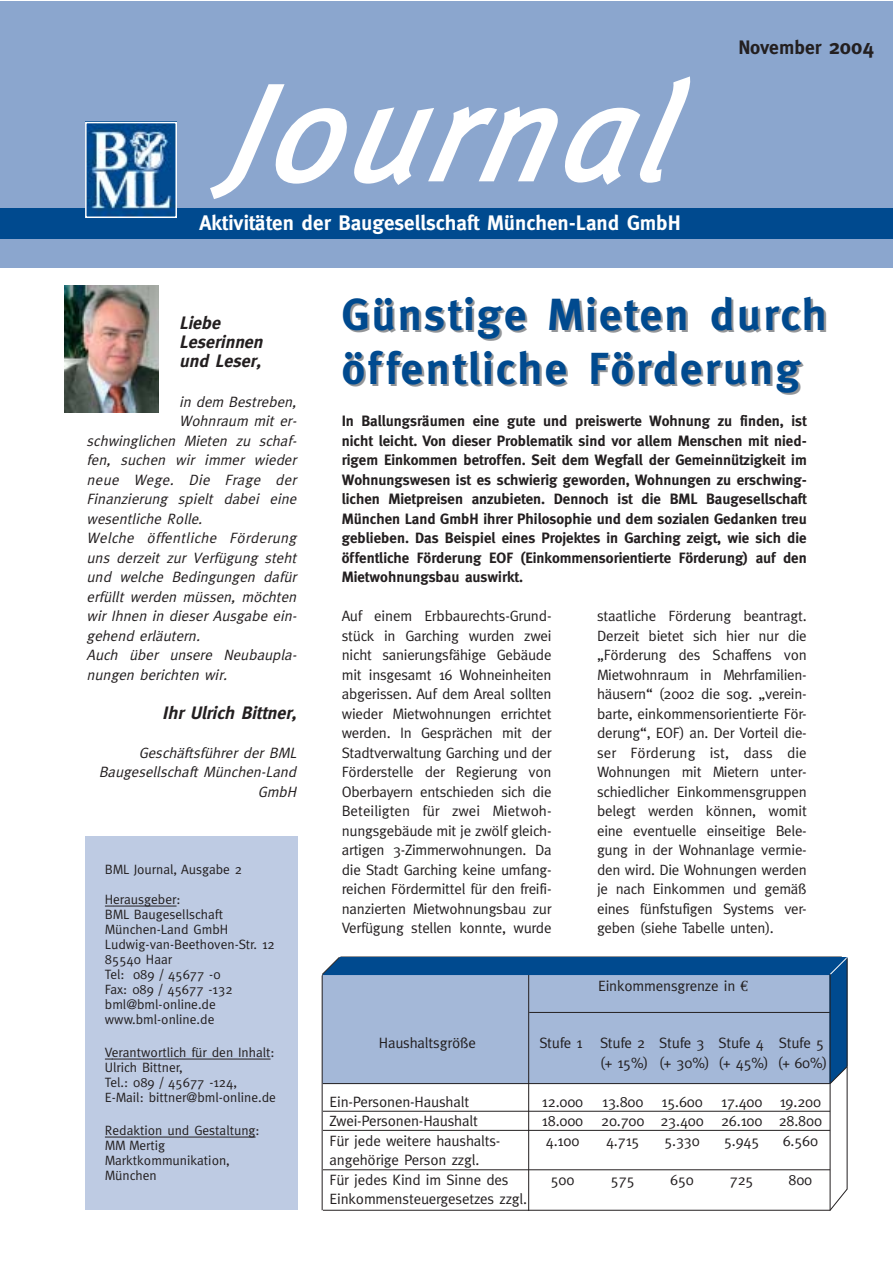
<style>
.page{position:relative;width:893px;height:1263px;background:#fff}
.page>*{position:absolute;margin:0;border:0;box-sizing:border-box;transform-origin:0 0}
.t1{font:italic 135px "Meta";color:#fff}
.t2{font:700 45px/54px "Meta";letter-spacing:.05em;color:#004a8f}
.t3{font:700 21px "Meta";color:#fff}
.t4{font:700 19.5px "Meta";color:#231f20}
.t5{font:italic 700 18px/19.5px "Meta";color:#231f20}
.t6{font:15px/19.5px "Meta";letter-spacing:-.01em;color:#231f20;text-align:justify}
.t7{font:700 15px/19.5px "Meta";color:#231f20;text-align:justify}
.t8{font:italic 15px/19.5px "Meta";color:#231f20;text-align:right}
.t9{font:13.5px/15px "Meta";color:#231f20}
.s1{font-size:21px}
.s2{font-family:"Euro Serif"}
</style>
<div class="page">
<div style="left:85px;top:836px;width:213px;height:374px;background:#becbe3"></div>
<div style="left:0;top:2px;width:892px;height:266px;background:#8ba6ce"></div>
<div style="left:0;top:208px;width:892px;height:30px;background:#004a8f"></div>
<hr style="left:113px;top:906px;width:63px;height:1px;background:#231f20">
<hr style="left:112px;top:1059px;width:130px;height:1px;background:#231f20">
<svg style="left:242px;top:1059px;width:28px;height:1px"></svg>
<hr style="left:112px;top:1137px;width:90px;height:1px;background:#231f20">
<hr style="left:202px;top:1137px;width:53px;height:1px;background:#231f20">
<img style="left:65px;top:286px;width:93px;height:127px">
<hr style="left:323px;top:1130px;width:507px;height:1px;background:#231f20">
<hr style="left:323px;top:1170px;width:507px;height:1px;background:#231f20">
<hr style="left:528px;top:974px;width:1px;height:237px;background:#231f20">
<hr style="left:322px;top:974px;width:1px;height:236px;background:#231f20">
<svg style="left:321px;top:956px;width:527px;height:160px"></svg>
<svg style="left:322px;top:957px;width:18px;height:18px"></svg>
<svg style="left:830px;top:1189px;width:17px;height:22px"></svg>
<svg style="left:830px;top:1067px;width:16px;height:17px"></svg>
<svg style="left:829px;top:957px;width:18px;height:18px"></svg>
<hr style="left:829px;top:974px;width:1px;height:237px;background:#231f20">
<hr style="left:846px;top:958px;width:1px;height:231px;background:#231f20">
<img style="left:88px;top:125px;width:86px;height:90px">
<div style="left:85px;top:122px;width:92px;height:96px;border:2px solid #fff"></div>
<hr style="left:323px;top:1210px;width:507px;height:1px;background:#231f20">
<h1 class="t1" style="left:224px;top:81px;width:445px">Journal</h1>
<h3 class="t3" style="left:199px;top:215px;width:483px">Aktivitäten der Baugesellschaft München-Land GmbH</h3>
<h3 class="t4" style="left:738px;top:40px;width:136px">November <span class="s1">2004</span></h3>
<p class="t5" style="left:179px;top:314px;width:88px">Liebe<br>Leserinnen und Leser,</p>
<p class="t8" style="left:179px;top:393px;width:122px">in dem Bestreben,</p>
<p class="t8" style="left:179px;top:413px;width:122px">Wohnraum mit er-</p>
<p class="t8" style="left:87px;top:432px;width:214px">schwinglichen Mieten zu schaf-</p>
<p class="t8" style="left:87px;top:452px;width:214px">fen, suchen wir immer wieder</p>
<p class="t8" style="left:87px;top:471px;width:214px">neue Wege. Die Frage der</p>
<p class="t8" style="left:87px;top:491px;width:214px">Finanzierung spielt dabei eine</p>
<p class="t8" style="left:87px;top:510px;width:120px">wesentliche Rolle.</p>
<p class="t8" style="left:87px;top:530px;width:214px">Welche öffentliche Förderung</p>
<p class="t8" style="left:87px;top:549px;width:214px">uns derzeit zur Verfügung steht</p>
<p class="t8" style="left:87px;top:569px;width:214px">und welche Bedingungen dafür</p>
<p class="t8" style="left:87px;top:588px;width:214px">erfüllt werden müssen, möchten</p>
<p class="t8" style="left:87px;top:608px;width:214px">wir Ihnen in dieser Ausgabe ein-</p>
<p class="t8" style="left:87px;top:627px;width:118px">gehend erläutern.</p>
<p class="t8" style="left:87px;top:647px;width:214px">Auch über unsere Neubaupla-</p>
<p class="t8" style="left:87px;top:666px;width:145px">nungen berichten wir.</p>
<p class="t5" style="left:162px;top:704px;width:139px">Ihr Ulrich Bittner,</p>
<p class="t8" style="left:99px;top:744px;width:202px">Geschäftsführer der BML<br>Baugesellschaft München-Land<br>GmbH</p>
<p class="t9" style="left:105px;top:863px;width:139px">BML Journal, Ausgabe 2</p>
<p class="t9" style="left:105px;top:893px;width:171px">Herausgeber:<br>BML Baugesellschaft<br>München-Land GmbH<br>Ludwig-van-Beethoven-Str. 12<br>85540 Haar<br>Tel: 089 / 45677 -0<br>Fax: 089 / 45677 -132 bml@bml-online.de www.bml-online.de</p>
<p class="t9" style="left:105px;top:1046px;width:173px">Verantwortlich für den Inhalt:<br>Ulrich Bittner,<br>Tel.: 089 / 45677 -124,<br>E-Mail: bittner@bml-online.de</p>
<p class="t9" style="left:105px;top:1124px;width:156px">Redaktion und Gestaltung:<br>MM Mertig<br>Marktkommunikation,<br>München</p>
<h2 class="t2" style="left:342px;top:292px;width:486px">Günstige Mieten durch öffentliche Förderung</h2>
<p class="t7" style="left:342px;top:413px;width:466px">In Ballungsräumen eine gute und preiswerte Wohnung zu finden, ist nicht leicht. Von dieser Problematik sind vor allem Menschen mit nied&shy;rigem Einkommen betroffen. Seit dem Wegfall der Gemeinnützigkeit im Wohnungswesen ist es schwierig geworden, Wohnungen zu erschwing&shy;lichen Mietpreisen anzubieten. Dennoch ist die BML Baugesellschaft München Land GmbH ihrer Philosophie und dem sozialen Gedanken treu geblieben. Das Beispiel eines Projektes in Garching zeigt, wie sich die öffentliche Förderung EOF (Einkommensorientierte Förderung) auf den Mietwohnungsbau auswirkt.</p>
<p class="t6" style="left:342px;top:608px;width:211px">Auf einem Erbbaurechts-Grund&shy;stück in Garching wurden zwei nicht sanierungsfähige Gebäude mit insgesamt 16 Wohneinheiten abgerissen. Auf dem Areal sollten wieder Mietwohnungen errichtet werden. In Gesprächen mit der Stadtverwaltung Garching und der Förderstelle der Regierung von Oberbayern entschieden sich die Beteiligten für zwei Mietwoh&shy;nungsgebäude mit je zwölf gleich&shy;artigen 3-Zimmerwohnungen. Da die Stadt Garching keine umfang&shy;reichen Fördermittel für den freifi&shy;nanzierten Mietwohnungsbau zur Verfügung stellen konnte, wurde</p>
<p class="t6" style="left:597px;top:608px;width:211px">staatliche Förderung beantragt.<br>Derzeit bietet sich hier nur die „Förderung des Schaffens von Mietwohnraum in Mehrfamilien&shy;häusern“ (2002 die sog. „verein&shy;barte, einkommensorientierte För&shy;derung“, EOF) an. Der Vorteil die&shy;ser Förderung ist, dass die Wohnungen mit Mietern unter&shy;schiedlicher Einkommensgruppen belegt werden können, womit eine eventuelle einseitige Bele&shy;gung in der Wohnanlage vermie&shy;den wird. Die Wohnungen werden je nach Einkommen und gemäß eines fünfstufigen Systems ver&shy;geben (siehe Tabelle unten).</p>
<p class="t6" style="left:598px;top:978px;width:151px">Einkommensgrenze in <span class="s2">€</span></p>
<p class="t6" style="left:379px;top:1035px;width:99px">Haushaltsgröße</p>
<p class="t6" style="left:539px;top:1035px;width:45px">Stufe 1</p>
<p class="t6" style="left:329px;top:1094px;width:199px;text-align:left">Ein-Personen-Haushalt<br>Zwei-Personen-Haushalt<br>Für jede weitere haushalts&shy;angehörige Person zzgl.<br>Für jedes Kind im Sinne des<br>Einkommensteuergesetzes zzgl.</p>
<p class="t6" style="left:542px;top:1093px;width:43px">12.000<br>18.000<br>4.100</p>
<p class="t6" style="left:550px;top:1171px;width:25px">500</p>
<p class="t6" style="left:600px;top:1035px;width:50px">Stufe 2 (+ 15%)</p>
<p class="t6" style="left:601px;top:1093px;width:45px;text-align:center">13.800<br>20.700<br>4.715</p>
<p class="t6" style="left:611px;top:1171px;width:25px">575</p>
<p class="t6" style="left:659px;top:1035px;width:52px">Stufe 3 (+ 30%)</p>
<p class="t6" style="left:660px;top:1093px;width:45px">15.600<br>23.400<br>5.330</p>
<p class="t6" style="left:670px;top:1171px;width:25px">650</p>
<p class="t6" style="left:718px;top:1035px;width:52px">Stufe 4 (+ 45%)</p>
<p class="t6" style="left:721px;top:1093px;width:43px">17.400<br>26.100<br>5.945</p>
<p class="t6" style="left:729px;top:1171px;width:25px">725</p>
<p class="t6" style="left:778px;top:1035px;width:51px">Stufe 5 (+ 60%)</p>
<p class="t6" style="left:778px;top:1093px;width:45px">19.200<br>28.800<br>6.560</p>
<p class="t6" style="left:788px;top:1171px;width:25px">800</p>
</div>
